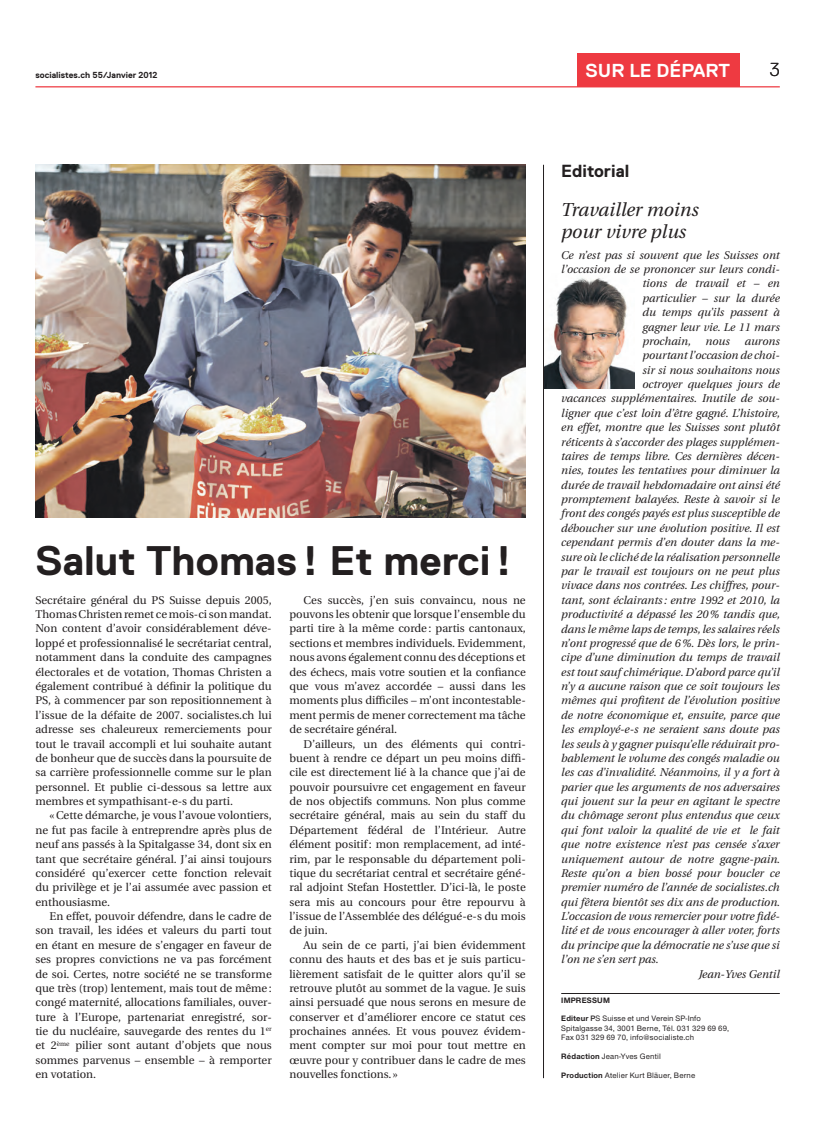
<style>
.page{position:relative;width:833px;height:1134px;background:#fff}
.page>*{position:absolute;margin:0;border:0;box-sizing:border-box;transform-origin:0 0}
.t1{font:700 41.25px "Replica";color:#231f20}
.t2{font:italic 18.75px/22.5px "Utopia";color:#231f20}
.t3{font:700 18.75px "Replica";color:#fff}
.t4{font:300 18.75px "Replica";color:#231f20}
.t5{font:700 17.5px "Replica";color:#231f20}
.t6{font:11.25px/14.4px "Utopia";color:#231f20;text-align:justify}
.t7{font:italic 11.25px "Utopia";color:#231f20}
.t8{font:700 8.75px "Replica";color:#231f20}
.t9{font:500 8.12px/9.4px "Nimbus San Nov";letter-spacing:.02em;color:#231f20}
.t10{font:700 8.12px "Nimbus San Nov";letter-spacing:.025em;color:#231f20}
.s1{font-weight:700}
.s2{font-family:"Nimbus San Nov Sem Bol";font-weight:400}
</style>
<div class="page">
<hr style="left:35px;top:86px;width:745px;height:1px;background:#ee3a41">
<div style="left:577px;top:53px;width:162px;height:34px;background:#ee3a41"></div>
<img style="left:544px;top:277px;width:90px;height:111px">
<hr style="left:561px;top:993px;width:219px;height:1px;background:#231f20">
<hr style="left:543px;top:165px;width:1px;height:913px;background:#231f20">
<img style="left:35px;top:165px;width:491px;height:352px">
<p class="t8" style="left:35px;top:70px;width:123px">socialistes.ch 55/Janvier 2012</p>
<h2 class="t3" style="left:585px;top:60px;width:146px">sur le départ</h2>
<h2 class="t4" style="left:770px;top:59px;width:11px">3</h2>
<h1 class="t1" style="left:35px;top:538px;width:478px">Salut Thomas! Et merci !</h1>
<p class="t6" style="left:35px;top:593px;width:238px">Secrétaire général du PS Suisse depuis 2005, Thomas Christen remet ce mois-ci son mandat.<br>Non content d’avoir considérablement déve&shy;loppé et professionnalisé le secrétariat central, notamment dans la conduite des campagnes électorales et de votation, Thomas Christen a également contribué à définir la politique du PS, à commencer par son repositionnement à l’issue de la défaite de 2007. socialistes.ch lui adresse ses chaleureux remerciements pour tout le travail accompli et lui souhaite autant de bonheur que de succès dans la poursuite de sa carrière professionnelle comme sur le plan personnel. Et publie ci-dessous sa lettre aux membres et sympathisant-e-s du parti.</p>
<p class="t6" style="left:35px;top:809px;width:238px;text-indent:14px">«Cette démarche, je vous l’avoue volontiers, ne fut pas facile à entreprendre après plus de neuf ans passés à la Spitalgasse 34, dont six en tant que secrétaire général. J’ai ainsi toujours considéré qu’exercer cette fonction relevait du privilège et je l’ai assumée avec passion et enthousiasme.</p>
<p class="t6" style="left:35px;top:909px;width:238px;text-indent:14px">En effet, pouvoir défendre, dans le cadre de son travail, les idées et valeurs du parti tout en étant en mesure de s’engager en faveur de ses propres convictions ne va pas forcément de soi. Certes, notre société ne se transforme que très (trop) lentement, mais tout de même: congé maternité, allocations familiales, ouver&shy;ture à l’Europe, partenariat enregistré, sor&shy;tie du nucléaire, sauvegarde des rentes du 1<sup>er </sup>et 2<sup>ème</sup> pilier sont autant d’objets que nous sommes parvenus – ensemble – à remporter en votation.</p>
<p class="t6" style="left:289px;top:593px;width:238px;text-indent:14px">Ces succès, j’en suis convaincu, nous ne pouvons les obtenir que lorsque l’ensemble du parti tire à la même corde: partis cantonaux, sections et membres individuels. Evidemment, nous avons également connu des déceptions et des échecs, mais votre soutien et la confiance que vous m’avez accordée – aussi dans les moments plus difficiles – m’ont incontestable&shy;ment permis de mener correctement ma tâche de secrétaire général.</p>
<p class="t6" style="left:289px;top:737px;width:238px;text-indent:14px">D’ailleurs, un des éléments qui contri&shy;buent à rendre ce départ un peu moins diffi&shy;cile est directement lié à la chance que j’ai de pouvoir poursuivre cet engagement en faveur de nos objectifs communs. Non plus comme secrétaire général, mais au sein du staff du Département fédéral de l’Intérieur. Autre élément positif: mon remplacement, ad inté&shy;rim, par le responsable du département poli&shy;tique du secrétariat central et secrétaire géné&shy;ral adjoint Stefan Hostettler. D’ici-là, le poste sera mis au concours pour être repourvu à l’issue de l’Assemblée des délégué-e-s du mois de juin.</p>
<p class="t6" style="left:289px;top:938px;width:238px;text-indent:14px">Au sein de ce parti, j’ai bien évidemment connu des hauts et des bas et je suis particu&shy;lièrement satisfait de le quitter alors qu’il se retrouve plutôt au sommet de la vague. Je suis ainsi persuadé que nous serons en mesure de conserver et d’améliorer encore ce statut ces prochaines années. Et vous pouvez évidem&shy;ment compter sur moi pour tout mettre en œuvre pour y contribuer dans le cadre de mes nouvelles fonctions. »</p>
<h3 class="t5" style="left:561px;top:162px;width:70px">Editorial</h3>
<h2 class="t2" style="left:561px;top:198px;width:139px">Travailler moins pour vivre plus</h2>
<p class="t7" style="left:561px;top:249px;width:220px">Ce n’est pas si souvent que les Suisses ont</p>
<p class="t7" style="left:561px;top:263px;width:220px">l’occasion de se prononcer sur leurs condi-</p>
<p class="t7" style="left:642px;top:277px;width:139px">tions de travail et – en</p>
<p class="t7" style="left:642px;top:292px;width:139px">particulier – sur la durée</p>
<p class="t7" style="left:642px;top:306px;width:139px">du temps qu’ils passent à</p>
<p class="t7" style="left:642px;top:321px;width:139px">gagner leur vie. Le 11 mars</p>
<p class="t7" style="left:642px;top:335px;width:50px">prochain,</p>
<p class="t7" style="left:705px;top:335px;width:26px">nous</p>
<p class="t7" style="left:744px;top:335px;width:37px">aurons</p>
<p class="t7" style="left:642px;top:349px;width:139px">pourtant l’occasion de choi-</p>
<p class="t7" style="left:642px;top:364px;width:139px">sir si nous souhaitons nous</p>
<p class="t7" style="left:642px;top:378px;width:139px">octroyer quelques jours de</p>
<p class="t7" style="left:561px;top:392px;width:220px">vacances supplémentaires. Inutile de sou-</p>
<p class="t7" style="left:561px;top:407px;width:220px">ligner que c’est loin d’être gagné. L’histoire,</p>
<p class="t7" style="left:561px;top:421px;width:220px">en effet, montre que les Suisses sont plutôt</p>
<p class="t7" style="left:561px;top:436px;width:220px">réticents à s’accorder des plages supplémen-</p>
<p class="t7" style="left:561px;top:450px;width:220px">taires de temps libre. Ces dernières décen-</p>
<p class="t7" style="left:561px;top:464px;width:220px">nies, toutes les tentatives pour diminuer la</p>
<p class="t7" style="left:561px;top:479px;width:220px">durée de travail hebdomadaire ont ainsi été</p>
<p class="t7" style="left:561px;top:493px;width:220px">promptement balayées. Reste à savoir si le</p>
<p class="t7" style="left:561px;top:507px;width:220px">front des congés payés est plus susceptible de</p>
<p class="t7" style="left:561px;top:522px;width:220px">déboucher sur une évolution positive. Il est</p>
<p class="t7" style="left:561px;top:536px;width:220px">cependant permis d’en douter dans la me-</p>
<p class="t7" style="left:561px;top:551px;width:220px">sure où le cliché de la réalisation personnelle</p>
<p class="t7" style="left:561px;top:565px;width:220px">par le travail est toujours on ne peut plus</p>
<p class="t7" style="left:561px;top:579px;width:220px">vivace dans nos contrées. Les chiffres, pour-</p>
<p class="t7" style="left:561px;top:594px;width:220px">tant, sont éclairants: entre 1992 et 2010, la</p>
<p class="t7" style="left:561px;top:608px;width:220px">productivité a dépassé les 20% tandis que,</p>
<p class="t7" style="left:561px;top:622px;width:220px">dans le même laps de temps, les salaires réels</p>
<p class="t7" style="left:561px;top:637px;width:220px">n’ont progressé que de 6%. Dès lors, le prin-</p>
<p class="t7" style="left:561px;top:651px;width:220px">cipe d’une diminution du temps de travail</p>
<p class="t7" style="left:561px;top:666px;width:220px">est tout sauf chimérique. D’abord parce qu’il</p>
<p class="t7" style="left:561px;top:680px;width:220px">n’y a aucune raison que ce soit toujours les</p>
<p class="t7" style="left:561px;top:694px;width:220px">mêmes qui profitent de l’évolution positive</p>
<p class="t7" style="left:561px;top:709px;width:220px">de notre économique et, ensuite, parce que</p>
<p class="t7" style="left:561px;top:723px;width:220px">les employé-e-s ne seraient sans doute pas</p>
<p class="t7" style="left:561px;top:737px;width:220px">les seuls à y gagner puisqu’elle réduirait pro-</p>
<p class="t7" style="left:561px;top:752px;width:220px">bablement le volume des congés maladie ou</p>
<p class="t7" style="left:561px;top:766px;width:220px">les cas d’invalidité. Néanmoins, il y a fort à</p>
<p class="t7" style="left:561px;top:781px;width:220px">parier que les arguments de nos adversaires</p>
<p class="t7" style="left:561px;top:795px;width:220px">qui jouent sur la peur en agitant le spectre</p>
<p class="t7" style="left:561px;top:809px;width:220px">du chômage seront plus entendus que ceux</p>
<p class="t7" style="left:561px;top:824px;width:220px">qui font valoir la qualité de vie et le fait</p>
<p class="t7" style="left:561px;top:838px;width:220px">que notre existence n’est pas censée s’axer</p>
<p class="t7" style="left:561px;top:852px;width:220px">uniquement autour de notre gagne-pain.</p>
<p class="t7" style="left:561px;top:867px;width:220px">Reste qu’on a bien bossé pour boucler ce</p>
<p class="t7" style="left:561px;top:881px;width:220px">premier numéro de l’année de socialistes.ch</p>
<p class="t7" style="left:561px;top:896px;width:220px">qui fêtera bientôt ses dix ans de production.</p>
<p class="t7" style="left:561px;top:910px;width:220px">L’occasion de vous remercier pour votre fidé-</p>
<p class="t7" style="left:561px;top:924px;width:220px">lité et de vous encourager à aller voter, forts</p>
<p class="t7" style="left:561px;top:939px;width:220px">du principe que la démocratie ne s’use que si</p>
<p class="t7" style="left:561px;top:953px;width:99px">l’on ne s’en sert pas.</p>
<p class="t7" style="left:698px;top:967px;width:83px">Jean-Yves Gentil</p>
<p class="t10" style="left:561px;top:995px;width:50px">IMPRESSUM</p>
<p class="t9" style="left:561px;top:1014px;width:169px"><span class="s1">Editeur</span> <span class="s2">P</span>S Suisse et und Verein SP-Info<br>Spitalgasse 34, 3001 Berne, Tél. 031 329 69 69,<br>Fax 031 329 69 70, info@socialiste.ch</p>
<p class="t9" style="left:561px;top:1051px;width:101px"><span class="s1">Rédaction</span> Jean-Yves Gentil</p>
<p class="t9" style="left:561px;top:1070px;width:136px"><span class="s1">Production</span> Atelier Kurt Bläuer, Berne</p>
</div>
